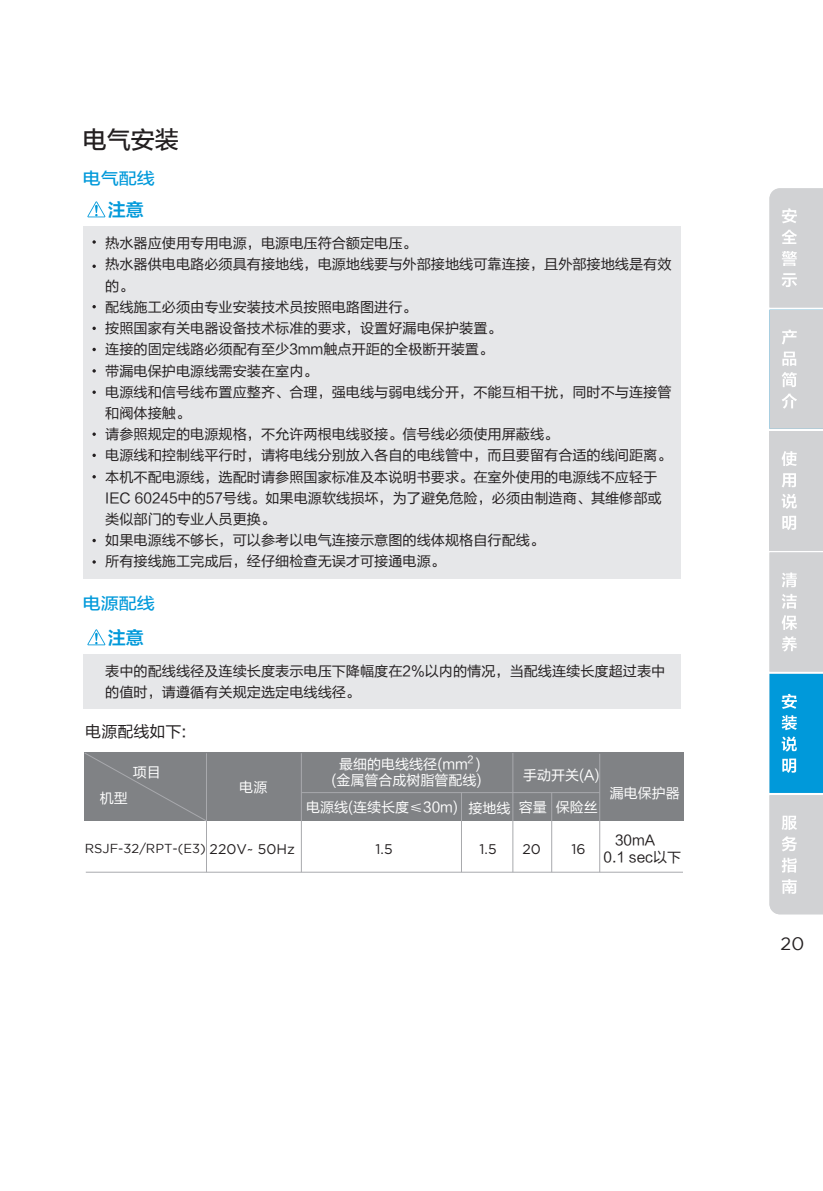
<style>
.page{position:relative;width:823px;height:1191px;background:#fff}
.page>*{position:absolute;margin:0;border:0;box-sizing:border-box;transform-origin:0 0}
.t1{font:24px "FZLTZHUNHK GBK1 0";color:#231f20}
.t2{font:18px "FZLTZCHK GBK1 0";color:#0099da}
.t3{font:18px "Gotham";color:#231f20}
.t4{font:16.4px "FZLTZHUNHK GBK1 0";color:#0099da;scale:1.09 1}
.t5{font:16px "FZLTHK GBK1 0";color:#231f20}
.t6{font:14.2px/21.2px "FZLTHJW GB1 0";color:#231f20}
.t7{font:14px/16.8px "FZLTHK GBK1 0";color:#fff;text-align:center}
.t8{font:14px/16.8px "FZLTHK GBK1 0";color:#231f20}
.t9{font:14px "Gotham";color:#231f20}
.t10{font:13px "Gotham";color:#231f20}
.t11{font:10px "FZLTHK GBK1 0";color:#fff}
.s1{font-size:14px}
</style>
<div class="page">
<div style="left:83px;top:226px;width:597px;height:352px;background:#e6e7e9"></div>
<svg style="left:87px;top:201px;width:18px;height:16px"></svg>
<svg style="left:92px;top:240px;width:4px;height:4px"></svg>
<svg style="left:92px;top:264px;width:4px;height:4px"></svg>
<svg style="left:92px;top:327px;width:4px;height:3px"></svg>
<svg style="left:92px;top:305px;width:4px;height:3px"></svg>
<div style="left:83px;top:654px;width:597px;height:55px;background:#e6e7e9"></div>
<svg style="left:87px;top:629px;width:18px;height:16px"></svg>
<hr style="left:86px;top:871px;width:596px;height:1px;background:#a8a9ad">
<svg style="left:92px;top:348px;width:4px;height:3px"></svg>
<svg style="left:92px;top:390px;width:4px;height:4px"></svg>
<svg style="left:92px;top:432px;width:4px;height:4px"></svg>
<svg style="left:92px;top:453px;width:4px;height:4px"></svg>
<svg style="left:92px;top:475px;width:4px;height:3px"></svg>
<svg style="left:92px;top:539px;width:4px;height:3px"></svg>
<svg style="left:769px;top:188px;width:53px;height:726px;background:#b5cdd8"></svg>
<div style="left:461px;top:781px;width:60px;height:40px;background:#808285"></div>
<div style="left:512px;top:753px;width:171px;height:68px;background:#808285"></div>
<div style="left:301px;top:781px;width:160px;height:40px;background:#808285"></div>
<div style="left:84px;top:753px;width:217px;height:68px;background:#808285"></div>
<div style="left:301px;top:753px;width:382px;height:39px;background:#808285"></div>
<svg style="left:84px;top:752px;width:123px;height:69px"></svg>
<hr style="left:512px;top:753px;width:1px;height:119px;background:#a8a9ad">
<hr style="left:461px;top:792px;width:1px;height:80px;background:#a8a9ad">
<hr style="left:301px;top:753px;width:1px;height:119px;background:#a8a9ad">
<hr style="left:301px;top:792px;width:298px;height:1px;background:#a8a9ad">
<hr style="left:551px;top:792px;width:1px;height:80px;background:#a8a9ad">
<hr style="left:599px;top:754px;width:1px;height:118px;background:#a8a9ad">
<hr style="left:206px;top:753px;width:1px;height:119px;background:#a8a9ad">
<h1 class="t1" style="left:83px;top:127px;width:97px">电气安装</h1>
<p class="t4" style="left:83px;top:169px;width:68px">电气配线</p>
<p class="t2" style="left:108px;top:200px;width:37px">注意</p>
<p class="t6" style="left:105px;top:233px;width:567px">热水器应使用专用电源，电源电压符合额定电压。<br>热水器供电电路必须具有接地线，电源地线要与外部接地线可靠连接，且外部接地线是有效的。<br>配线施工必须由专业安装技术员按照电路图进行。<br>按照国家有关电器设备技术标准的要求，设置好漏电保护装置。<br>连接的固定线路必须配有至少3mm触点开距的全极断开装置。<br>带漏电保护电源线需安装在室内。<br>电源线和信号线布置应整齐、合理，强电线与弱电线分开，不能互相干扰，同时不与连接管和阀体接触。<br>请参照规定的电源规格，不允许两根电线驳接。信号线必须使用屏蔽线。<br>电源线和控制线平行时，请将电线分别放入各自的电线管中，而且要留有合适的线间距离。本机不配电源线，选配时请参照国家标准及本说明书要求。在室外使用的电源线不应轻于<br>IEC 60245中的57号线。如果电源软线损坏，为了避免危险，必须由制造商、其维修部或类似部门的专业人员更换。<br>如果电源线不够长，可以参考以电气连接示意图的线体规格自行配线。<br>所有接线施工完成后，经仔细检查无误才可接通电源。</p>
<p class="t4" style="left:83px;top:594px;width:68px">电源配线</p>
<p class="t2" style="left:108px;top:627px;width:37px">注意</p>
<p class="t6" style="left:105px;top:661px;width:561px">表中的配线线径及连续长度表示电压下降幅度在2%以内的情况，当配线连续长度超过表中的值时，请遵循有关规定选定电线线径。</p>
<p class="t5" style="left:85px;top:722px;width:102px">电源配线如下:</p>
<p class="t7" style="left:133px;top:764px;width:29px">项目</p>
<p class="t7" style="left:100px;top:789px;width:29px">机型</p>
<p class="t7" style="left:239px;top:779px;width:29px">电源</p>
<p class="t11" style="left:467px;top:754px;width:7px">2</p>
<p class="t7" style="left:306px;top:799px;width:206px">电源线(连续长度≤30m) 接地线</p>
<p class="t7" style="left:331px;top:755px;width:152px">最细的电线线径(mm )<br>(金属管合成树脂管配线)</p>
<p class="t7" style="left:522px;top:767px;width:78px">手动开关(A)</p>
<p class="t7" style="left:518px;top:799px;width:80px">容量 保险丝</p>
<p class="t7" style="left:609px;top:784px;width:71px">漏电保护器</p>
<p class="t10" style="left:85px;top:841px;width:211px">RSJF-32/RPT-(E3) <span class="s1">220V~ 50Hz</span></p>
<p class="t9" style="left:375px;top:840px;width:19px">1.5</p>
<p class="t9" style="left:479px;top:840px;width:19px">1.5</p>
<p class="t9" style="left:522px;top:840px;width:20px">20</p>
<p class="t9" style="left:571px;top:840px;width:16px">16</p>
<p class="t8" style="left:603px;top:832px;width:79px;text-indent:12px">30mA<br>0.1 sec以下</p>
<p class="t3" style="left:780px;top:933px;width:25px">20</p>
</div>
